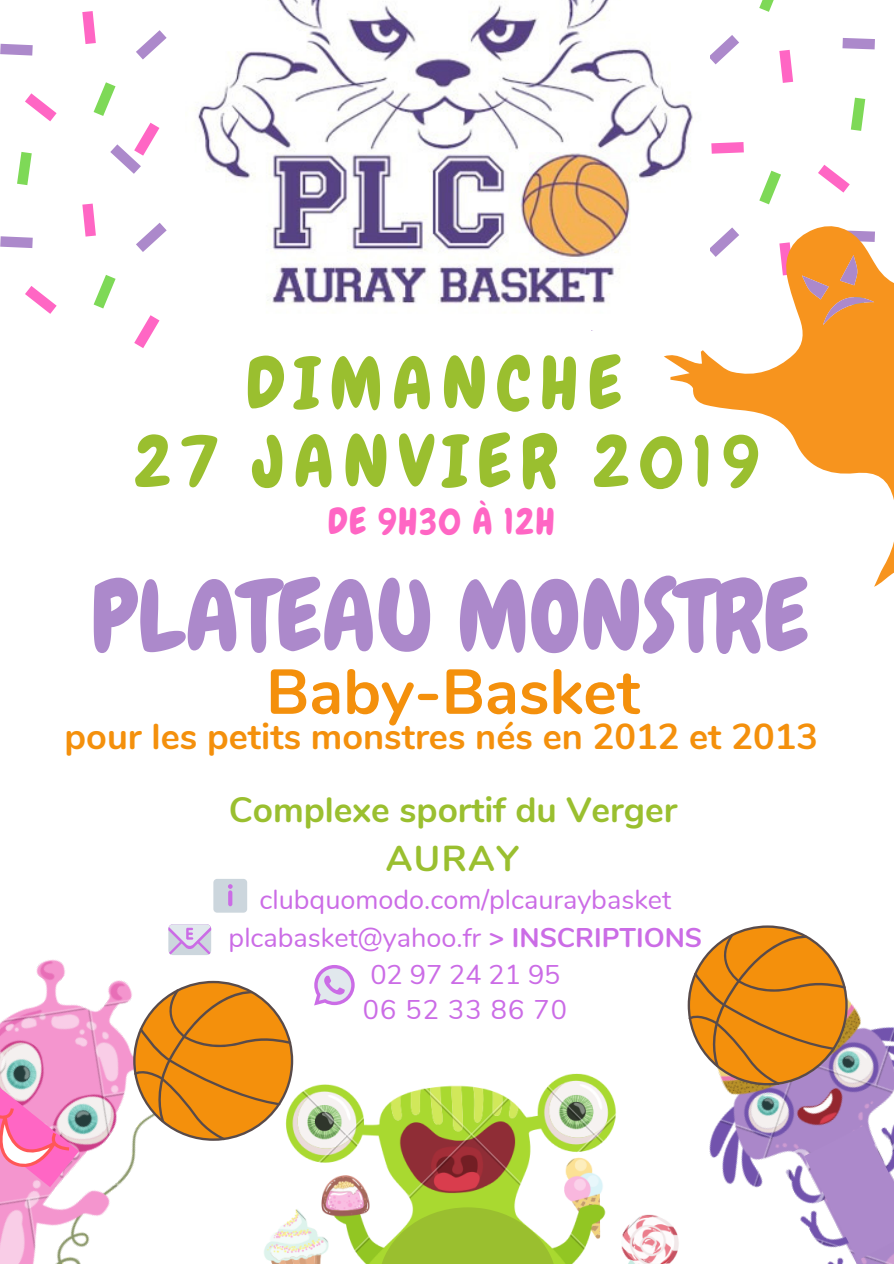
<style>
.page{position:relative;width:894px;height:1264px;background:#fff}
.page>*{position:absolute;margin:0;border:0;box-sizing:border-box;transform-origin:0 0}
.t1{font:97.65px "Chewy";color:#ac89cb}
.t2{font:72px/78.2px "Chewy";letter-spacing:.13em;color:#9abf2f;text-align:center}
.t3{font:700 63px "Nunito";color:#f4900c}
.t4{font:36.45px "Chewy";letter-spacing:.04em;color:#ff66c4}
.t5{font:700 36px "Nunito";color:#f4900c}
.t6{font:700 36px "Nunito";letter-spacing:.04em;color:#9abf2f}
.t7{font:700 35.1px "Nunito";color:#9abf2f}
.t8{font:27px/36.5px "Nunito";color:#cb6ce6;text-align:center}
.s1{font-weight:700}
</style>
<div class="page">
<img style="left:782px;top:996px;width:111px;height:267px">
<img style="left:459px;top:1073px;width:323px;height:190px">
<img style="left:0;top:910px;width:459px;height:353px">
<svg style="left:82px;top:11px;width:14px;height:33px"></svg>
<svg style="left:136px;top:30px;width:30px;height:29px"></svg>
<svg style="left:94px;top:82px;width:21px;height:34px"></svg>
<svg style="left:25px;top:93px;width:32px;height:28px"></svg>
<svg style="left:0;top:44px;width:33px;height:12px"></svg>
<svg style="left:779px;top:50px;width:13px;height:33px"></svg>
<svg style="left:710px;top:35px;width:29px;height:29px"></svg>
<svg style="left:759px;top:0;width:15px;height:12px"></svg>
<svg style="left:850px;top:98px;width:15px;height:33px"></svg>
<svg style="left:842px;top:38px;width:32px;height:11px"></svg>
<svg style="left:133px;top:980px;width:160px;height:160px"></svg>
<svg style="left:687px;top:925px;width:160px;height:160px"></svg>
<svg style="left:82px;top:203px;width:14px;height:33px"></svg>
<svg style="left:136px;top:223px;width:31px;height:29px"></svg>
<svg style="left:94px;top:275px;width:21px;height:33px"></svg>
<svg style="left:134px;top:315px;width:25px;height:33px"></svg>
<svg style="left:25px;top:286px;width:32px;height:28px"></svg>
<svg style="left:17px;top:152px;width:15px;height:33px"></svg>
<svg style="left:0;top:236px;width:33px;height:12px"></svg>
<svg style="left:110px;top:123px;width:49px;height:51px"></svg>
<svg style="left:764px;top:171px;width:16px;height:18px"></svg>
<svg style="left:711px;top:142px;width:32px;height:12px"></svg>
<svg style="left:818px;top:165px;width:31px;height:24px"></svg>
<img style="left:195px;top:0;width:498px;height:305px">
<div style="left:168px;top:924px;width:43px;height:31px;background:#ccd6dd;border-radius:5px"></div>
<svg style="left:168px;top:924px;width:43px;height:30px"></svg>
<div style="left:213px;top:878px;width:34px;height:34px;background:#ccd6dd;border-radius:4px"></div>
<svg style="left:228px;top:884px;width:4px;height:22px"></svg>
<svg style="left:314px;top:964px;width:40px;height:41px"></svg>
<svg style="left:663px;top:189px;width:230px;height:398px"></svg>
<svg style="left:801px;top:255px;width:73px;height:70px;background:#ea933d"></svg>
<svg style="left:378px;top:1207px;width:179px;height:56px"></svg>
<svg style="left:803px;top:1125px;width:90px;height:135px"></svg>
<svg style="left:0;top:1079px;width:79px;height:108px;background:#f094c5"></svg>
<h2 class="t2" style="left:134px;top:345px;width:626px">DIMANCHE<br>27 JANVIER 2019</h2>
<h3 class="t4" style="left:328px;top:498px;width:228px">DE 9H30 À 12H</h3>
<h1 class="t1" style="left:91px;top:554px;width:719px">PLATEAU MONSTRE</h1>
<h3 class="t3" style="left:266px;top:650px;width:375px">Baby-Basket</h3>
<h3 class="t5" style="left:65px;top:712px;width:754px">pour les petits monstres nés en 2012 et 2013</h3>
<p class="t7" style="left:229px;top:786px;width:449px">Complexe sportif du Verger</p>
<h3 class="t6" style="left:385px;top:834px;width:135px">AURAY</h3>
<p class="t8" style="left:228px;top:882px;width:475px">clubquomodo.com/plcauraybasket plcabasket@yahoo.fr <span class="s1">&gt; INSCRIPTIONS<br></span>02 97 24 21 95<br>06 52 33 86 70</p>
</div>
